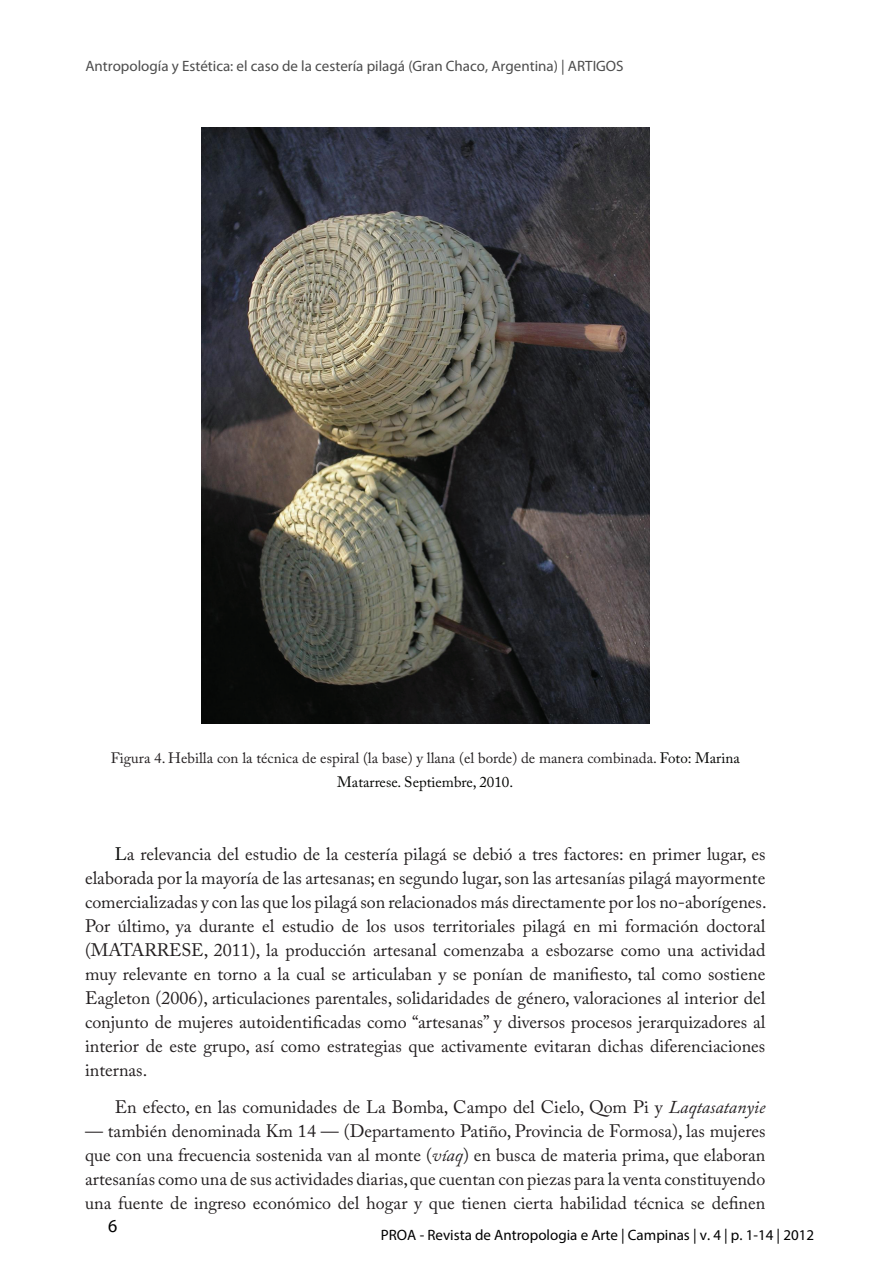
<style>
.page{position:relative;width:893px;height:1263px;background:#fff}
.page>*{position:absolute;margin:0;border:0;box-sizing:border-box;transform-origin:0 0}
.t1{font:18px/24px "Adobe Caslon Pro";color:#231f20;text-align:justify}
.t2{font:18px "Myriad Pro";color:#000}
.t3{font:15px/24px "Adobe Caslon Pro";color:#231f20;text-align:center}
.t4{font:15px "Myriad Pro";color:#4c4c4c}
.t5{font:15px "Myriad Pro";color:#000}
.s1{color:#040503}
.s2{font-style:italic}
</style>
<div class="page">
<img style="left:202px;top:128px;width:447px;height:595px">
<p class="t4" style="left:85px;top:56px;width:540px">Antropología y Estética: el caso de la cestería pilagá (Gran Chaco, Argentina) | ARTIGOS</p>
<p class="t3" style="left:111px;top:745px;width:631px">Figura 4. Hebilla con la técnica de espiral (la base) y llana (el borde) de manera combinada. <span class="s1">Foto: Marina<br>Matarrese. Septiembre, 2010.</span></p>
<p class="t1" style="left:85px;top:842px;width:683px;text-indent:30px"><span class="s1">L</span>a relevancia del estudio de la cestería pilagá se debió a tres factores: en primer lugar, es elaborada por la mayoría de las artesanas; en segundo lugar, son las artesanías pilagá mayormente comercializadas y con las que los pilagá son relacionados más directamente por los no-aborígenes.<br>Por último, ya durante el estudio de los usos territoriales pilagá en mi formación doctoral (MATARRESE, 2011), la producción artesanal comenzaba a esbozarse como una actividad muy relevante en torno a la cual se articulaban y se ponían de manifiesto, tal como sostiene Eagleton (2006), articulaciones parentales, solidaridades de género, valoraciones al interior del conjunto de mujeres autoidentificadas como “artesanas” y diversos procesos jerarquizadores al interior de este grupo, así como estrategias que activamente evitaran dichas diferenciaciones internas.</p>
<p class="t1" style="left:115px;top:1095px;width:652px">En efecto, en las comunidades de La Bomba, Campo del Cielo, Qom Pi y <span class="s2">Laqtasatanyie</span></p>
<p class="t1" style="left:85px;top:1119px;width:682px">— también denominada Km 14 — (Departamento Patiño, Provincia de Formosa), las mujeres que con una frecuencia sostenida van al monte (<span class="s2">víaq</span>) en busca de materia prima, que elaboran artesanías como una de sus actividades diarias, que cuentan con piezas para la venta constituyendo una fuente de ingreso económico del hogar y que tienen cierta habilidad técnica se definen</p>
<p class="t5" style="left:381px;top:1225px;width:435px">PROA - Revista de Antropologia e Arte | Campinas | v. 4 | p. 1-14 | 2012</p>
<p class="t2" style="left:108px;top:1214px;width:11px">6</p>
</div>
